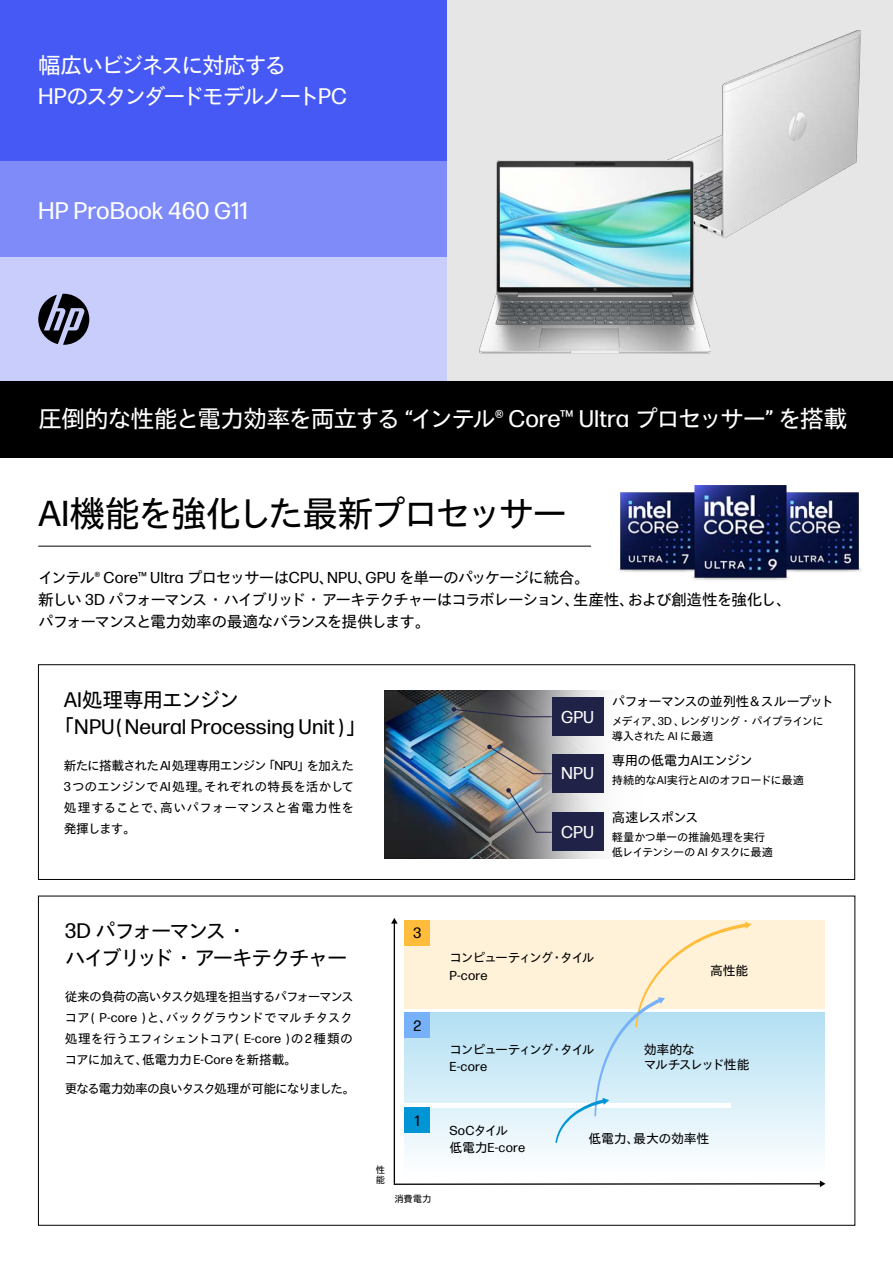
<style>
.page{position:relative;width:893px;height:1263px;background:#fff}
.page>*{position:absolute;margin:0;border:0;box-sizing:border-box;transform-origin:0 0}
.t1{font:36px "Forma DJR Japanese Micro";letter-spacing:-.075em;color:#000}
.t2{font:24px "Forma DJR Japanese Micro";letter-spacing:-.05em;color:#fff}
.t3{font:24px "Forma DJR Japanese Micro";color:#fff}
.t4{font:22.5px/31.5px "Forma DJR Japanese Micro";letter-spacing:-.115em;color:#fff}
.t5{font:21px/27px "Forma DJR Japanese Micro";color:#000}
.t6{font:21px/27px "Forma DJR Japanese Micro";letter-spacing:-.105em;color:#000}
.t7{font:17.1px "Forma DJR Japanese Micro";color:#fff}
.t8{font:15.75px/22px "Forma DJR Japanese Micro";letter-spacing:-.08em;color:#000}
.t9{font:15px "Forma DJR Japanese Micro";color:#000}
.t10{font:13.5px "Forma DJR Japanese Micro";letter-spacing:-.09em;color:#000}
.t11{font:13.5px "Forma DJR Japanese Micro";letter-spacing:-.04em;color:#000}
.t12{font:13.5px "Forma DJR Japanese Micro";letter-spacing:-.07em;color:#000}
.t13{font:12.9px/17.2px "Forma DJR Japanese Micro";letter-spacing:-.12em;color:#000}
.t14{font:12.9px/15.6px "Forma DJR Japanese Micro";letter-spacing:-.035em;color:#000}
.t15{font:12.9px/17.2px "Forma DJR Japanese Micro";letter-spacing:-.005em;color:#000}
.t16{font:12.9px "Forma DJR Japanese Micro";letter-spacing:-.015em;color:#000}
.t17{font:12.75px/21px "Forma DJR Japanese Micro";letter-spacing:-.035em;color:#000;text-align:justify}
.t18{font:12.75px "Forma DJR Japanese Micro";letter-spacing:-.1em;color:#000}
.t19{font:11.25px/15px "Forma DJR Japanese Micro";letter-spacing:-.085em;color:#000}
.t20{font:11.25px/15px "Forma DJR Japanese Micro";letter-spacing:-.055em;color:#000}
.t21{font:11.25px "Forma DJR Japanese Micro";letter-spacing:-.025em;color:#000}
.t22{font:9.3px/9.3px "Forma DJR Japanese Micro";color:#000}
</style>
<div class="page">
<div style="left:446px;top:0;width:447px;height:381px;background:#e6e6e6"></div>
<div style="left:0;top:0;width:446px;height:161px;background:#4759f5"></div>
<div style="left:0;top:161px;width:446px;height:97px;background:#7e8bf8"></div>
<div style="left:0;top:258px;width:446px;height:123px;background:#c8cdfc"></div>
<img style="left:612px;top:31px;width:248px;height:207px">
<svg style="left:38px;top:294px;width:51px;height:51px"></svg>
<div style="left:0;top:381px;width:893px;height:76px;background:#000"></div>
<hr style="left:38px;top:546px;width:553px;height:1px;background:#000">
<img style="left:384px;top:690px;width:220px;height:168px">
<div style="left:552px;top:697px;width:52px;height:39px;background:#212248"></div>
<div style="left:552px;top:754px;width:52px;height:39px;background:#212248"></div>
<div style="left:552px;top:813px;width:52px;height:38px;background:#212248"></div>
<svg style="left:451px;top:707px;width:101px;height:10px"></svg>
<svg style="left:487px;top:744px;width:65px;height:30px;background:#a0968c"></svg>
<svg style="left:506px;top:788px;width:46px;height:45px;background:#9099a1"></svg>
<div style="left:38px;top:664px;width:817px;height:216px;border:1px solid #000"></div>
<svg style="left:393px;top:921px;width:429px;height:264px"></svg>
<svg style="left:391px;top:918px;width:7px;height:5px"></svg>
<svg style="left:820px;top:1180px;width:5px;height:7px"></svg>
<div style="left:405px;top:1012px;width:420px;height:165px;background:linear-gradient(to bottom,#b2dff3,#feffff)"></div>
<hr style="left:405px;top:1103px;width:326px;height:4px;background:#fff">
<div style="left:405px;top:1107px;width:25px;height:26px;background:#0096d6"></div>
<div style="left:405px;top:1012px;width:25px;height:26px;background:#76b1f9"></div>
<div style="left:405px;top:920px;width:420px;height:88px;background:#fff2d8"></div>
<div style="left:405px;top:920px;width:25px;height:25px;background:#ffbd3b"></div>
<svg style="left:555px;top:922px;width:197px;height:221px"></svg>
<img style="left:619px;top:486px;width:242px;height:94px">
<img style="left:479px;top:161px;width:231px;height:192px">
<h3 class="t4" style="left:38px;top:48px;width:310px">幅広いビジネスに対応する<br>HPのスタンダードモデルノートPC</h3>
<h2 class="t3" style="left:38px;top:193px;width:212px">HP ProBook 460 G11</h2>
<h2 class="t2" style="left:38px;top:402px;width:811px">圧倒的な性能と電力効率を両立する “インテル® Core™ Ultra プロセッサー” を搭載</h2>
<h1 class="t1" style="left:38px;top:488px;width:531px">AI機能を強化した最新プロセッサー</h1>
<p class="t8" style="left:38px;top:566px;width:755px">インテル® Core™ Ultra プロセッサーはCPU、NPU、GPU を単一のパッケージに統合。<br>新しい 3D パフォーマンス・ハイブリッド・アーキテクチャーはコラボレーション、生産性、および創造性を強化し、パフォーマンスと電力効率の最適なバランスを提供します。</p>
<h3 class="t5" style="left:53px;top:685px;width:315px;text-indent:10px">AI処理専用エンジン<br>「NPU（Neural Processing Unit）」</h3>
<p class="t17" style="left:64px;top:754px;width:292px">新たに搭載されたAI処理専用エンジン「NPU」を加えた3つのエンジンでAI 処理。それぞれの特長を活かして処理することで、高いパフォーマンスと省電力性を発揮します。</p>
<h3 class="t7" style="left:561px;top:705px;width:35px">GPU</h3>
<h3 class="t7" style="left:561px;top:761px;width:34px">NPU</h3>
<h3 class="t7" style="left:561px;top:819px;width:34px">CPU</h3>
<p class="t10" style="left:612px;top:692px;width:223px">パフォーマンスの並列性＆スループット</p>
<p class="t19" style="left:612px;top:714px;width:213px">メディア、3D 、レンダリング・パイプラインに導入された AI に最適</p>
<p class="t11" style="left:612px;top:750px;width:142px">専用の低電力AIエンジン</p>
<p class="t21" style="left:612px;top:772px;width:194px">持続的なAI実行とAIのオフロードに最適</p>
<p class="t12" style="left:612px;top:807px;width:88px">高速レスポンス</p>
<p class="t20" style="left:612px;top:829px;width:163px">軽量かつ単一の推論処理を実行低レイテンシーの AI タスクに最適</p>
<h3 class="t6" style="left:65px;top:917px;width:284px">3D パフォーマンス・<br>ハイブリッド・アーキテクチャー</h3>
<p class="t17" style="left:65px;top:986px;width:291px">従来の負荷の高いタスク処理を担当するパフォーマンスコア（P-core）と、バックグラウンドでマルチタスク処理を行うエフィシェントコア（E-core）の 2 種類のコアに加えて、低電力力 E-Core を新搭載。</p>
<p class="t18" style="left:65px;top:1079px;width:292px">更なる電力効率の良いタスク処理が可能になりました。</p>
<p class="t9" style="left:413px;top:922px;width:10px">3</p>
<p class="t9" style="left:413px;top:1015px;width:9px">2</p>
<p class="t9" style="left:415px;top:1110px;width:7px">1</p>
<p class="t22" style="left:376px;top:1165px;width:10px">性能</p>
<p class="t22" style="left:394px;top:1194px;width:39px">消費電力</p>
<p class="t13" style="left:450px;top:949px;width:147px">コンピューティング・タイル<br>P-core</p>
<p class="t13" style="left:450px;top:1040px;width:147px">コンピューティング・タイル<br>E-core</p>
<p class="t14" style="left:710px;top:962px;width:40px">高性能</p>
<p class="t14" style="left:644px;top:1041px;width:107px">効率的な<br>マルチスレッド性能</p>
<p class="t15" style="left:450px;top:1121px;width:77px">SoCタイル<br>低電力E-core</p>
<p class="t16" style="left:589px;top:1129px;width:122px">低電力、最大の効率性</p>
</div>
